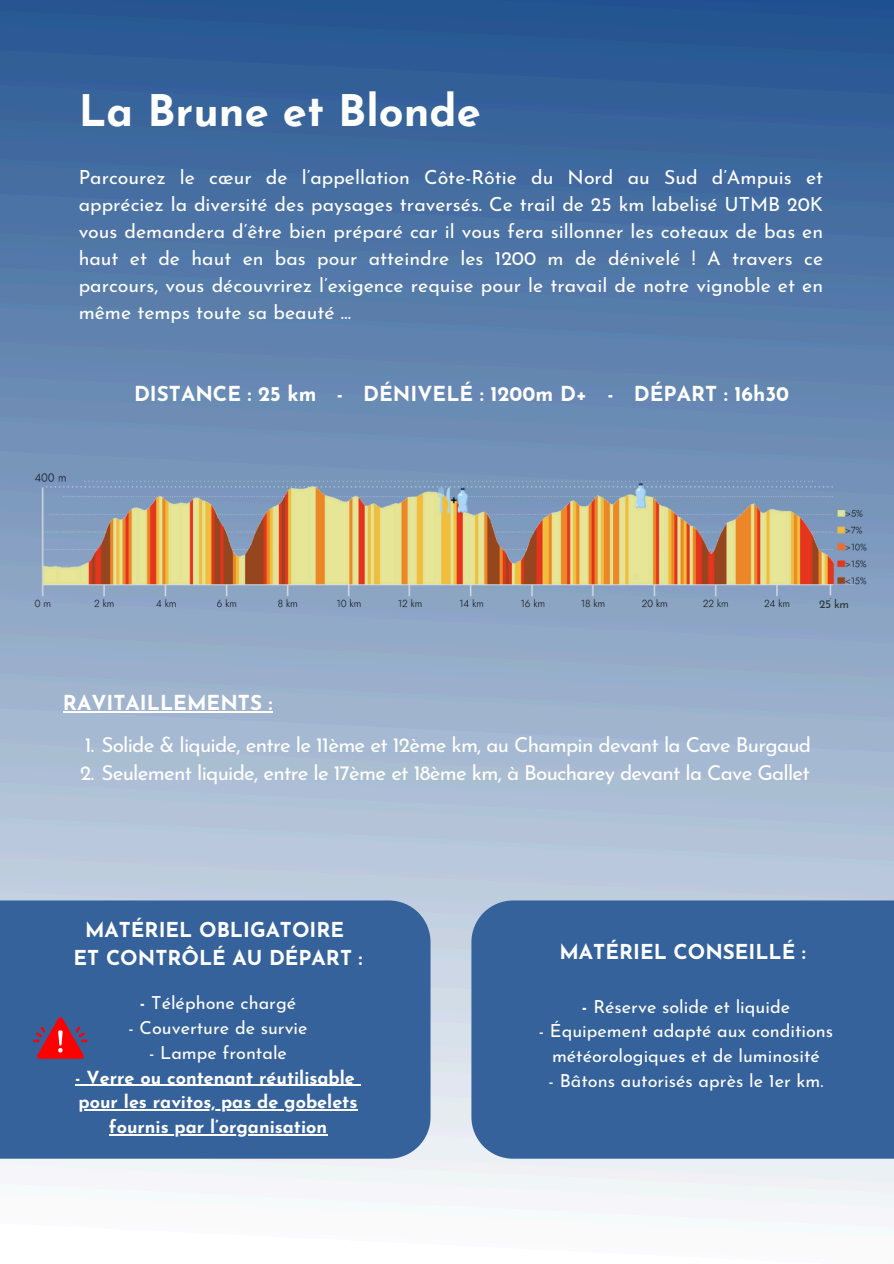
<style>
.page{position:relative;width:894px;height:1264px;background:#fff}
.page>*{position:absolute;margin:0;border:0;box-sizing:border-box;transform-origin:0 0}
.t1{font:700 43.5px "Josefin Sans";color:#fff}
.t2{font:20.55px "Josefin Sans";letter-spacing:-.035em;color:#fff}
.t3{font:700 20.55px/28.2px "Josefin Sans";color:#fff;text-align:center}
.t4{font:19.5px/27px "Josefin Sans";color:#fff;text-align:justify}
.t5{font:18px/24.8px "Josefin Sans";color:#fff;text-align:center}
.t6{font:700 18px/24.8px "Josefin Sans";color:#fff;text-align:center}
.t7{font:11.55px "Josefin Sans";color:#2b3636}
.s1{font-weight:700}
</style>
<div class="page">
<img style="left:0;top:0;width:893px;height:1208px">
<div style="left:0;top:900px;width:430px;height:258px;background:#36629b"></div>
<div style="left:471px;top:900px;width:422px;height:258px;background:#36629b"></div>
<img style="left:2px;top:464px;width:891px;height:167px">
<img style="left:822px;top:584px;width:32px;height:14px">
<hr style="left:63px;top:711px;width:209px;height:1px;background:#fff">
<hr style="left:75px;top:1084px;width:280px;height:1px;background:#fff">
<hr style="left:79px;top:1109px;width:278px;height:1px;background:#fff">
<hr style="left:109px;top:1134px;width:218px;height:1px;background:#fff">
<svg style="left:33px;top:1017px;width:54px;height:41px;background:#9e3652"></svg>
<h3 class="t1" style="left:79px;top:93px;width:403px">La Brune et Blonde</h3>
<h4 class="t4" style="left:79px;top:165px;width:745px">Parcourez le cœur de l’appellation Côte-Rôtie du Nord au Sud d’Ampuis et appréciez la diversité des paysages traversés. Ce trail de 25 km labelisé UTMB 20K vous demandera d’être bien préparé car il vous fera sillonner les coteaux de bas en haut et de haut en bas pour atteindre les 1200 m de dénivelé ! A travers ce parcours, vous découvrirez l’exigence requise pour le travail de notre vignoble et en même temps toute sa beauté …</h4>
<p class="t3" style="left:134px;top:381px;width:656px">DISTANCE : 25 km - DÉNIVELÉ : 1200m D+ - DÉPART : 16h30</p>
<p class="t7" style="left:819px;top:599px;width:31px">25 km</p>
<p class="t3" style="left:63px;top:690px;width:211px">RAVITAILLEMENTS :</p>
<p class="t2" style="left:85px;top:737px;width:727px">1. Solide &amp; liquide, entre le 11ème et 12ème km, au Champin devant la Cave Burgaud</p>
<h2 class="t2" style="left:80px;top:765px;width:731px">2. Seulement liquide, entre le 17ème et 18ème km, à Boucharey devant la Cave Gallet</h2>
<p class="t3" style="left:74px;top:918px;width:290px">MATÉRIEL OBLIGATOIRE<br>ET CONTRÔLÉ AU DÉPART :</p>
<p class="t5" style="left:140px;top:992px;width:158px"><span class="s1">-</span> Téléphone chargé</p>
<p class="t5" style="left:128px;top:1017px;width:180px">- Couverture de survie</p>
<p class="t5" style="left:149px;top:1041px;width:139px">- Lampe frontale</p>
<p class="t6" style="left:75px;top:1066px;width:283px">- Verre ou contenant réutilisable pour les ravitos, pas de gobelets fournis par l’organisation</p>
<p class="t3" style="left:559px;top:939px;width:248px">MATÉRIEL CONSEILLÉ :</p>
<p class="t5" style="left:581px;top:995px;width:209px"><span class="s1">-</span> Réserve solide et liquide</p>
<p class="t5" style="left:538px;top:1020px;width:296px">- Équipement adapté aux conditions météorologiques et de luminosité</p>
<p class="t5" style="left:548px;top:1069px;width:276px">- Bâtons autorisés après le 1er km.</p>
</div>
